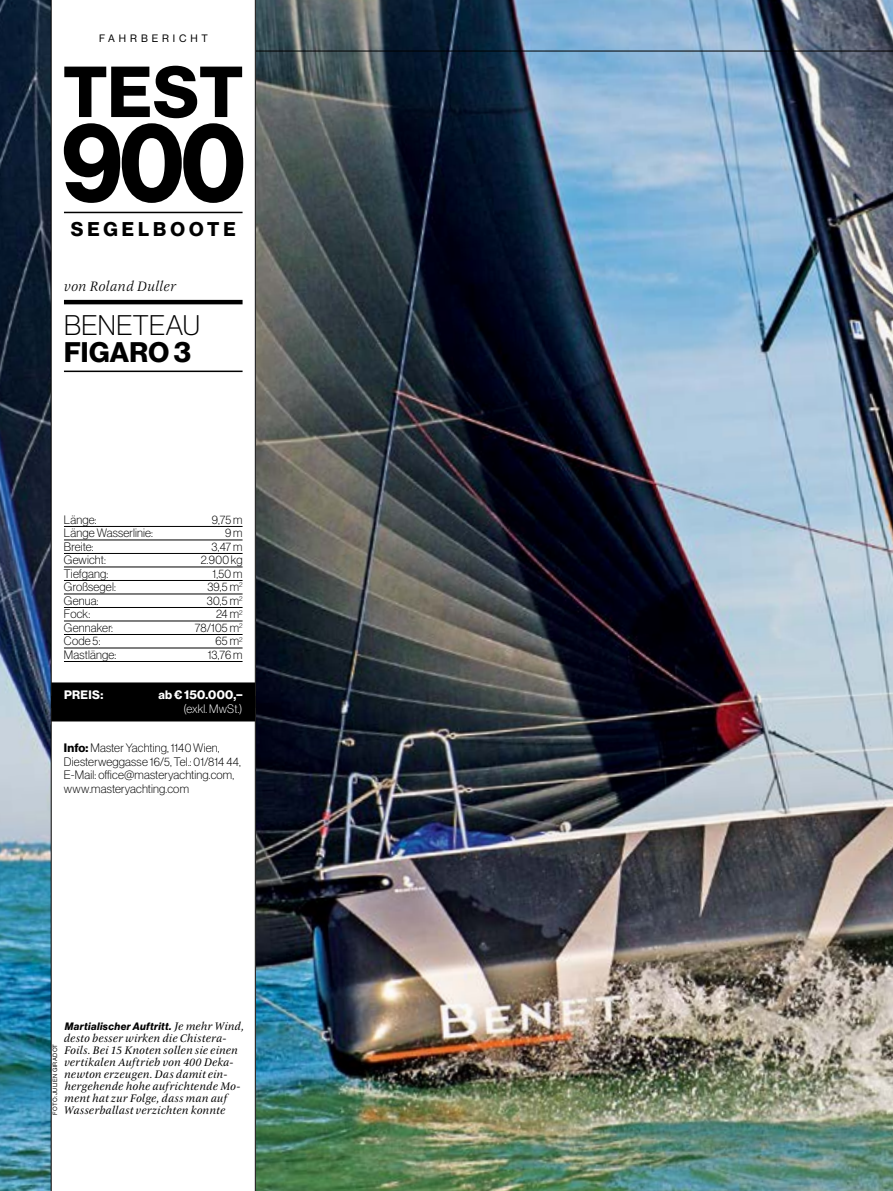
<style>
.page{position:relative;width:893px;height:1191px;background:#fff}
.page>*{position:absolute;margin:0;border:0;box-sizing:border-box;transform-origin:0 0}
.t1{font:106.5px "N Haas Grotesk DS Pro 75 Bd";color:#000;scale:.89 1}
.t2{font:70.5px "N Haas Grotesk DS Pro 75 Bd";color:#000}
.t3{font:27.75px "N Haas Grotesk DS Pro 35 X Lt";letter-spacing:.015em;color:#000}
.t4{font:27.75px "N Haas Grotesk DS Pro 75 Bd";letter-spacing:.01em;color:#000}
.t5{font:19.5px "N Haas Grotesk DS Pro 75 Bd";letter-spacing:.205em;color:#000}
.t6{font:italic 15px "ITC New Veljovic Pro";letter-spacing:.005em;color:#000}
.t7{font:12px/13.5px "N Haas Grotesk DS Pro 35 X Lt";letter-spacing:.015em;color:#000}
.t8{font:italic 12px/12px "ITC New Veljovic Pro";letter-spacing:.005em;color:#000}
.t9{font:12px "N Haas Grotesk DS Pro 75 Bd";letter-spacing:.025em;color:#fff}
.t10{font:12px "N Haas Grotesk DS Pro 35 X Lt";letter-spacing:.01em;color:#fff}
.t11{font:10.5px "N Haas Grotesk DS Pro 76 Bd It";letter-spacing:.04em;color:#000}
.t12{font:10.5px "N Haas Grotesk DS Pro 55 Rg";letter-spacing:.37em;color:#000}
.t13{font:6px "N Haas Grotesk DS Pro 55 Rg";letter-spacing:.065em;color:#000}
.s1{font-family:"N Haas Grotesk DS Pro 75 Bd"}
.s2{font-family:"ITC New Veljovic Pro";font-style:italic;font-size:12px}
</style>
<div class="page">
<img style="left:0;top:0;width:893px;height:1191px">
<hr style="left:51px;top:51px;width:842px;height:1px;background:#000">
<svg style="left:51px;top:0;width:204px;height:1191px"></svg>
<hr style="left:64px;top:526px;width:179px;height:1px;background:#000">
<hr style="left:64px;top:540px;width:179px;height:1px;background:#000">
<hr style="left:64px;top:553px;width:179px;height:1px;background:#000">
<hr style="left:64px;top:567px;width:179px;height:1px;background:#000">
<hr style="left:64px;top:580px;width:179px;height:1px;background:#000">
<hr style="left:64px;top:594px;width:179px;height:1px;background:#000">
<hr style="left:64px;top:607px;width:179px;height:1px;background:#000">
<hr style="left:64px;top:621px;width:179px;height:1px;background:#000">
<hr style="left:64px;top:634px;width:179px;height:1px;background:#000">
<hr style="left:64px;top:648px;width:179px;height:1px;background:#000">
<hr style="left:64px;top:661px;width:179px;height:1px;background:#000">
<div style="left:51px;top:682px;width:204px;height:26px;background:#000"></div>
<div style="left:51px;top:696px;width:204px;height:25px;background:#000"></div>
<hr style="left:64px;top:212px;width:179px;height:1px;background:#000">
<hr style="left:64px;top:300px;width:179px;height:4px;background:#000">
<hr style="left:64px;top:370px;width:179px;height:2px;background:#000">
<p class="t12" style="left:99px;top:33px;width:110px">FAHRBERICHT</p>
<h2 class="t2" style="left:63px;top:51px;width:182px">TEST</h2>
<h1 class="t1" style="left:62px;top:101px;width:208px">900</h1>
<h3 class="t5" style="left:71px;top:218px;width:166px">SEGELBOOTE</h3>
<p class="t6" style="left:64px;top:277px;width:114px">von Roland Duller</p>
<h3 class="t3" style="left:64px;top:310px;width:138px">BENETEAU</h3>
<h3 class="t4" style="left:64px;top:336px;width:129px">FIGARO 3</h3>
<p class="t7" style="left:64px;top:513px;width:34px">Länge:</p>
<p class="t7" style="left:212px;top:513px;width:32px">9,75 m</p>
<p class="t7" style="left:64px;top:526px;width:90px">Länge Wasserlinie:</p>
<p class="t7" style="left:225px;top:526px;width:19px">9 m</p>
<p class="t7" style="left:64px;top:540px;width:31px">Breite:</p>
<p class="t7" style="left:212px;top:540px;width:33px">3,47 m</p>
<p class="t7" style="left:64px;top:553px;width:43px">Gewicht:</p>
<p class="t7" style="left:201px;top:553px;width:43px">2.900 kg</p>
<p class="t7" style="left:64px;top:567px;width:46px">Tiefgang:</p>
<p class="t7" style="left:213px;top:567px;width:31px">1,50 m</p>
<p class="t7" style="left:64px;top:580px;width:53px">Großsegel:</p>
<p class="t7" style="left:207px;top:580px;width:37px">39,5 m<sup>2</sup></p>
<p class="t7" style="left:64px;top:594px;width:36px">Genua:</p>
<p class="t7" style="left:207px;top:594px;width:37px">30,5 m<sup>2</sup></p>
<p class="t7" style="left:64px;top:607px;width:28px">Fock:</p>
<p class="t7" style="left:216px;top:607px;width:28px">24 m<sup>2</sup></p>
<p class="t7" style="left:64px;top:621px;width:51px">Gennaker:</p>
<p class="t7" style="left:195px;top:621px;width:49px">78/105 m<sup>2</sup></p>
<p class="t7" style="left:64px;top:634px;width:38px">Code 5:</p>
<p class="t7" style="left:215px;top:634px;width:29px">65 m<sup>2</sup></p>
<p class="t7" style="left:64px;top:648px;width:54px">Mastlänge:</p>
<p class="t7" style="left:208px;top:648px;width:36px">13,76 m</p>
<p class="t9" style="left:64px;top:688px;width:41px">PREIS:</p>
<p class="t9" style="left:158px;top:688px;width:86px">ab € 150.000,–</p>
<p class="t10" style="left:183px;top:702px;width:61px">(exkl. MwSt.)</p>
<p class="t7" style="left:64px;top:741px;width:179px"><span class="s1">Info:</span> Master Yachting, 1140 Wien, Diesterweggasse 16/5, Tel.: 01/814 44, E-Mail: office@masteryachting.com, www.masteryachting.com</p>
<p class="t11" style="left:65px;top:1020px;width:181px">Martialischer Auftritt. <span class="s2">Je mehr Wind,</span></p>
<p class="t8" style="left:64px;top:1032px;width:178px">desto besser wirken die Chistera-Foils. Bei 15 Knoten sollen sie einen vertikalen Auftrieb von 400 Deka&shy;newton erzeugen. Das damit ein&shy;hergehende hohe aufrichtende Mo&shy;ment hat zur Folge, dass man auf</p>
<p class="t13" style="left:52px;top:1114px;width:72px;rotate:-90deg">FOTO: JULIEN GIRADOT</p>
<p class="t8" style="left:64px;top:1104px;width:163px">Wasserballast verzichten konnte</p>
</div>
